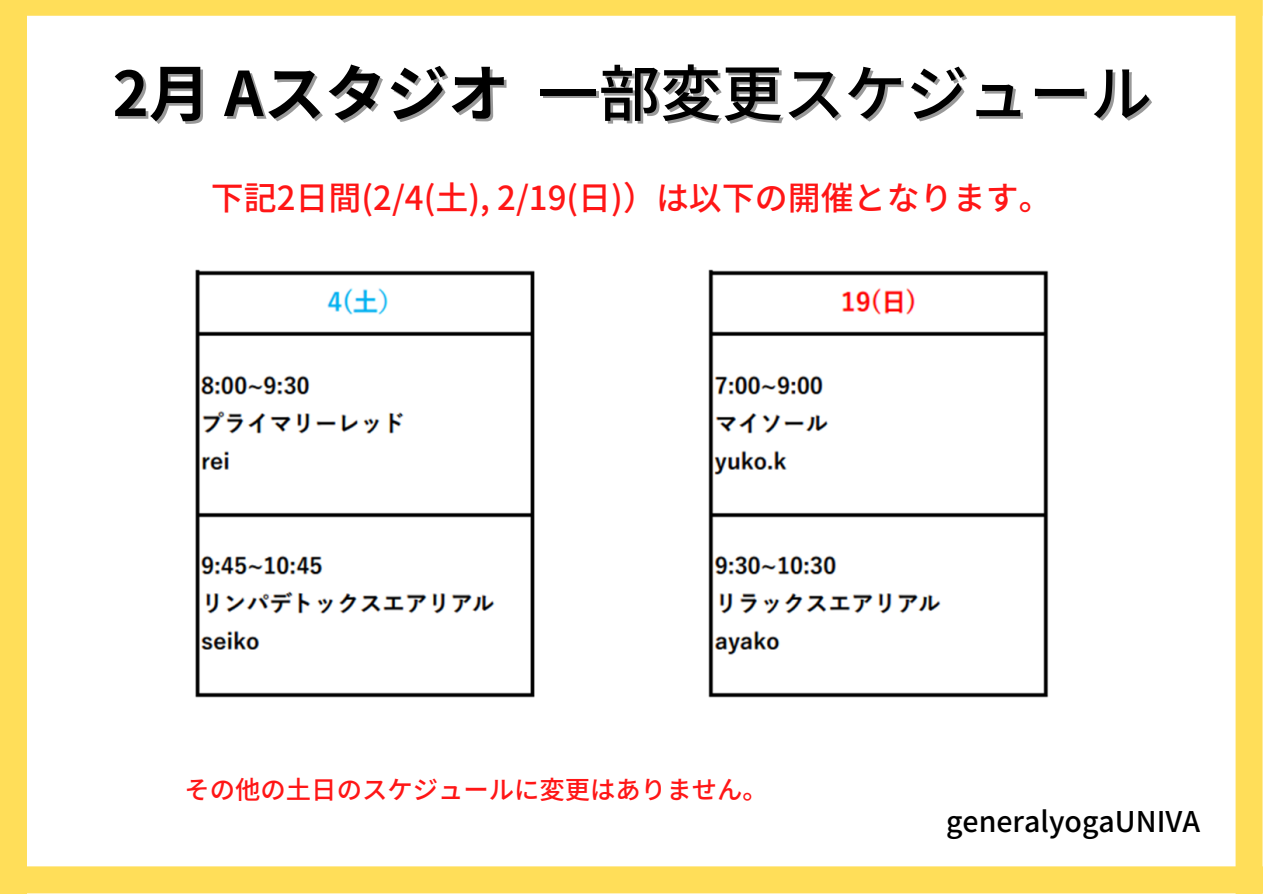
<style>
.page{position:relative;width:1263px;height:894px;background:#fff}
.page>*{position:absolute;margin:0;border:0;box-sizing:border-box;transform-origin:0 0}
.t1{font:500 61.5px "Noto Sans JP";color:#000}
.t2{font:500 33px "Noto Sans JP";color:#ff1616}
.t3{font:500 28.5px "Noto Sans JP";color:#000}
.t4{font:500 25.35px "Noto Sans JP";color:#ff1616}
.s1{font-weight:700}
.s2{font-weight:700;color:rgb(0 0 0/.4)}
.s3{color:rgb(0 0 0/.4)}
</style>
<div class="page">
<div style="left:0;top:0;width:1262px;height:16px;background:#ffde59"></div>
<div style="left:0;top:866px;width:1263px;height:27px;background:#ffde59"></div>
<div style="left:1235px;top:0;width:27px;height:893px;background:#ffde59"></div>
<div style="left:0;top:0;width:27px;height:893px;background:#ffde59"></div>
<img style="left:195px;top:269px;width:854px;height:429px">
<h1 class="t1" style="left:113px;top:45px;width:1041px"><span class="s1">2</span><span class="s2">月</span> <span class="s1">Aスタジオ</span><span class="s3">一</span>部変更スケジュール</h1>
<p class="t2" style="left:211px;top:171px;width:843px">下記2日間(2/4(土), 2/19(日 )）は以下の開催となります。</p>
<p class="t4" style="left:184px;top:769px;width:585px">その他の土日のスケジュールに変更はありません。</p>
<p class="t3" style="left:946px;top:798px;width:256px">generalyogaUNIVA</p>
</div>
